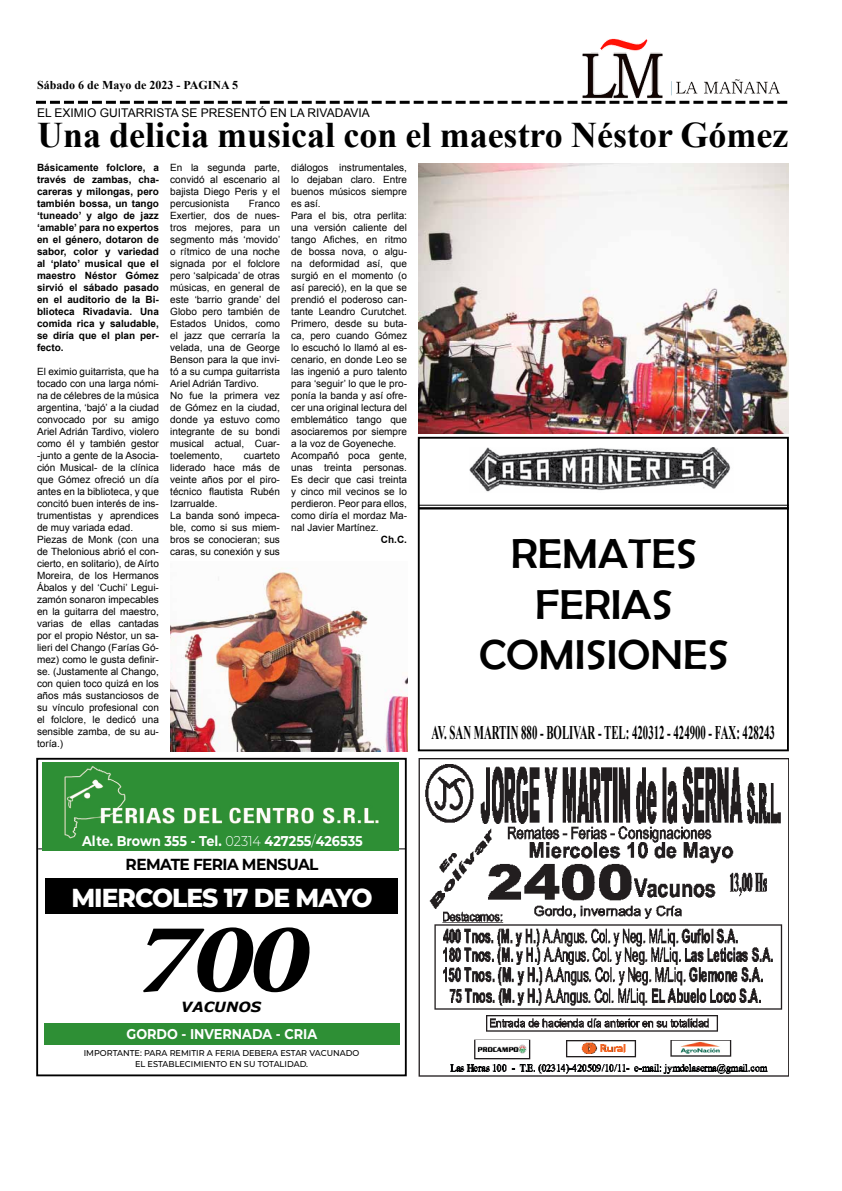
<style>
.page{position:relative;width:842px;height:1191px;background:#fff}
.page>*{position:absolute;margin:0;border:0;box-sizing:border-box;transform-origin:0 0}
.t1{font:italic 700 100.1px "Minion Pro";color:#000;scale:1.24 1}
.t2{font:42px/50.4px "Berlin Sans FB";color:#000;text-align:center;scale:1.08 1}
.t3{font:700 36px "Times New Roman";color:#000}
.t4{font:800 26px "Montserrat";letter-spacing:-.04em;color:#fff;scale:.96 1}
.t5{font:700 19.4px "Times New Roman";color:#000;scale:.56 1}
.t6{font:700 16px "Montserrat";letter-spacing:-.04em;color:#000;scale:.96 1}
.t7{font:700 14.2px "Montserrat";color:#fff;scale:.9 1}
.t8{font:italic 700 14px "Verdana";color:#000;scale:1.04 1}
.t9{font:12px "Arial";color:#000}
.t10{font:700 12px "Times New Roman";color:#000}
.t11{font:10px/12px "Arial";color:#000}
.t12{font:700 10px/12px "Arial";color:#000;text-align:justify}
.t13{font:500 8.5px/11px "Montserrat";color:#000;text-align:center;scale:.96 1}
.s1{font-weight:300}
</style>
<div class="page">
<svg style="left:36px;top:101px;width:751px;height:3px"></svg>
<img style="left:582px;top:38px;width:198px;height:61px">
<div style="left:46px;top:878px;width:352px;height:36px;background:#000"></div>
<hr style="left:38px;top:848px;width:368px;height:1px;background:#000">
<div style="left:36px;top:758px;width:371px;height:318px;border:2px solid #000"></div>
<img style="left:43px;top:762px;width:355px;height:88px">
<div style="left:44px;top:1023px;width:356px;height:21px;background:#2e8f35"></div>
<div style="left:418px;top:437px;width:371px;height:314px;border:2px solid #000"></div>
<img style="left:469px;top:447px;width:262px;height:45px">
<hr style="left:419px;top:505px;width:370px;height:1px;background:#000">
<hr style="left:419px;top:507px;width:370px;height:2px;background:#000">
<img style="left:418px;top:758px;width:370px;height:318px">
<img style="left:418px;top:163px;width:371px;height:270px">
<img style="left:170px;top:568px;width:237px;height:183px">
<p class="t10" style="left:37px;top:77px;width:203px">Sábado 6 de Mayo de 2023 - PAGINA 5</p>
<p class="t9" style="left:37px;top:105px;width:334px">EL EXIMIO GUITARRISTA SE PRESENTÓ EN LA RIVADAVIA</p>
<h3 class="t3" style="left:37px;top:110px;width:753px">Una delicia musical con el maestro Néstor Gómez</h3>
<p class="t12" style="left:37px;top:161px;width:123px">Básicamente folclore, a través de zambas, cha&shy;careras y milongas, pero también bossa, un tango ‘tuneado’ y algo de jazz ‘amable’ para no expertos en el género, dotaron de sabor, color y variedad al ‘plato’ musical que el maestro Néstor Gómez sirvió el sábado pasado en el auditorio de la Bi&shy;blioteca Rivadavia. Una comida rica y saludable, se diría que el plan per&shy;fecto.</p>
<p class="t11" style="left:37px;top:365px;width:123px">El eximio guitarrista, que ha tocado con una larga nómi&shy;na de célebres de la música argentina, ‘bajó’ a la ciudad convocado por su amigo<br>Ariel Adrián Tardivo, violero como él y también gestor -junto a gente de la Asocia&shy;ción Musical- de la clínica que Gómez ofreció un día antes en la biblioteca, y que concitó buen interés de ins&shy;trumentistas y aprendices de muy variada edad.<br>Piezas de Monk (con una de Thelonious abrió el con&shy;cierto, en solitario), de Aírto<br>Moreira, de los Hermanos<br>Ábalos y del ‘Cuchi’ Legui&shy;zamón sonaron impecables en la guitarra del maestro, varias de ellas cantadas por el propio Néstor, un sa&shy;lieri del Chango (Farías Gó&shy;mez) como le gusta definir&shy;se. (Justamente al Chango, con quien toco quizá en los años más sustanciosos de su vínculo profesional con el folclore, le dedicó una sensible zamba, de su au&shy;toría.)</p>
<p class="t11" style="left:170px;top:161px;width:111px;text-align:justify">En la segunda parte, convidó al escenario al bajista Diego Peris y el percusionista</p>
<p class="t11" style="left:170px;top:197px;width:111px;text-indent:78px">Franco<br>Exertier, dos de nues&shy;tros mejores, para un segmento más ‘movido’ o rítmico de una noche signada por el folclore pero ‘salpicada’ de otras músicas, en general de este ‘barrio grande’ del<br>Globo pero también de<br>Estados Unidos, como el jazz que cerraría la velada, una de George<br>Benson para la que invi&shy;tó a su cumpa guitarrista<br>Ariel Adrián Tardivo.<br>No fue la primera vez de Gómez en la ciudad, donde ya estuvo como integrante de su bondi musical actual, Cuar&shy;toelemento,</p>
<p class="t11" style="left:170px;top:449px;width:111px;text-indent:73px">cuarteto liderado hace más de veinte años por el piro&shy;técnico flautista Rubén<br>Izarrualde.<br>La banda sonó impeca&shy;ble, como si sus miem&shy;bros se conocieran; sus caras, su conexión y sus</p>
<p class="t11" style="left:291px;top:161px;width:117px">diálogos instrumentales, lo dejaban claro. Entre buenos músicos siempre es así.<br>Para el bis, otra perlita: una versión caliente del tango Afiches, en ritmo de bossa nova, o algu&shy;na deformidad así, que surgió en el momento (o así pareció), en la que se prendió el poderoso can&shy;tante Leandro Curutchet.<br>Primero, desde su buta&shy;ca, pero cuando Gómez lo escuchó lo llamó al es&shy;cenario, en donde Leo se las ingenió a puro talento para ‘seguir’ lo que le pro&shy;ponía la banda y así ofre&shy;cer una original lectura del emblemático tango que asociaremos por siempre a la voz de Goyeneche.<br>Acompañó poca gente, unas treinta personas.<br>Es decir que casi treinta y cinco mil vecinos se lo perdieron. Peor para ellos, como diría el mordaz Ma&shy;nal Javier Martínez.</p>
<p class="t12" style="left:381px;top:533px;width:28px">Ch.C.</p>
<h2 class="t2" style="left:479px;top:528px;width:233px">REMATES<br>FERIAS<br>COMISIONES</h2>
<h3 class="t5" style="left:431px;top:719px;width:615px">AV. SAN MARTIN 880 - BOLIVAR - TEL: 420312 - 424900 - FAX: 428243</h3>
<h3 class="t7" style="left:82px;top:831px;width:313px">Alte. Brown 355 - Tel. <span class="s1">02314</span> 427255<span class="s1">/</span>426535</h3>
<h3 class="t6" style="left:126px;top:852px;width:202px">REMATE FERIA MENSUAL</h3>
<h3 class="t4" style="left:71px;top:878px;width:315px">MIERCOLES 17 de MAYO</h3>
<h1 class="t1" style="left:135px;top:887px;width:142px">700</h1>
<h3 class="t7" style="left:126px;top:1023px;width:213px">GORDO - INVERNADA - CRIA</h3>
<h3 class="t8" style="left:181px;top:997px;width:78px">VACUNOS</h3>
<p class="t13" style="left:84px;top:1047px;width:289px">IMPORTANTE: PARA REMITIR A FERIA DEBERA ESTAR VACUNADO<br>EL ESTABLECIMIENTO EN SU TOTALIDAD.</p>
</div>
